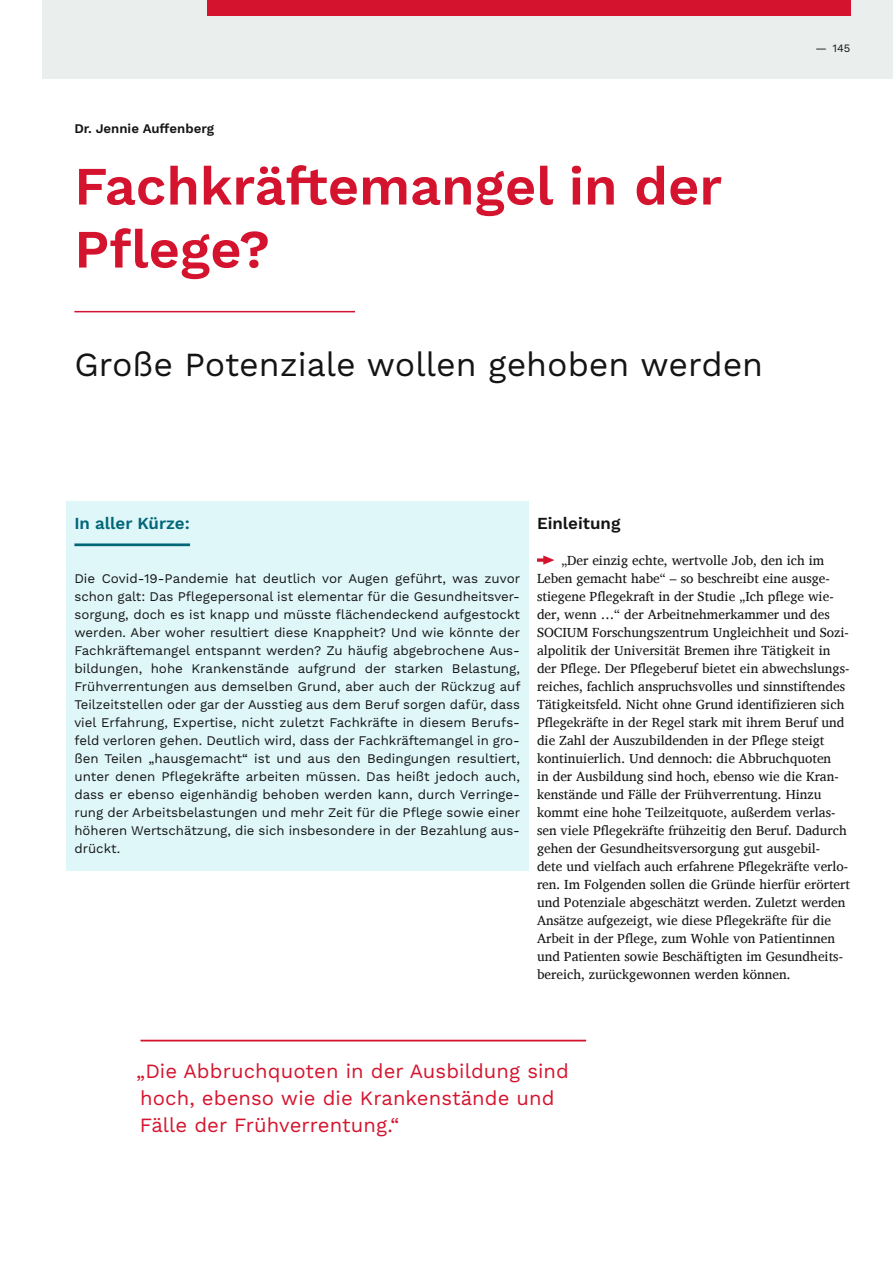
<style>
.page{position:relative;width:893px;height:1263px;background:#fff}
.page>*{position:absolute;margin:0;border:0;box-sizing:border-box;transform-origin:0 0}
._02_Headlines_Brosch{font:600 54px/63px "Work Sans";color:#d4142e}
._03_Subheadline_Work{font:33.75px "Work Sans";color:#141415}
.Zitat_Work_Sans_Reg{font:20.25px/27px "Work Sans";letter-spacing:.005em;color:#d4142e}
.Inrotext_Head{font:600 16.8px "Work Sans";color:#006779}
._01_Headline_Absatz{font:600 16.8px "Work Sans";color:#141415}
.Fließtext_Charis_9pt{font:13.5px/18px "Charis SIL";color:#141415}
.Introtext_Work_Sans{font:13.2px/18px "Work Sans";color:#141415;text-align:justify}
._02_Headline_Autoren{font:600 13.2px "Work Sans";color:#141415}
.t1{font:11.25px "Work Sans";color:#141415}
</style>
<div class="page">
<div style="left:43px;top:0;width:850px;height:79px;background:#eaeeed"></div>
<div style="left:207px;top:0;width:643px;height:16px;background:#d4142e"></div>
<hr style="left:140px;top:1040px;width:446px;height:1px;background:#d4142e">
<svg style="left:537px;top:555px;width:17px;height:10px"></svg>
<div style="left:66px;top:502px;width:462px;height:369px;background:#dff7f9"></div>
<hr style="left:74px;top:543px;width:116px;height:3px;background:#006779">
<hr style="left:74px;top:311px;width:281px;height:1px;background:#d4142e">
<p class="_02_Headline_Autoren" style="left:74px;top:120px;width:141px">Dr. Jennie Auffenberg</p>
<p class="_02_Headlines_Brosch" style="left:74px;top:157px;width:649px">Fachkräftemangel in der<br>Pflege?</p>
<p class="_03_Subheadline_Work" style="left:74px;top:344px;width:690px">Große Potenziale wollen gehoben werden</p>
<p class="t1" style="left:816px;top:41px;width:36px">— 145</p>
<p class="Inrotext_Head" style="left:74px;top:513px;width:117px">In aller Kürze:</p>
<p class="Introtext_Work_Sans" style="left:74px;top:570px;width:448px">Die Covid-19-Pandemie hat deutlich vor Augen geführt, was zuvor schon galt: Das Pflegepersonal ist elementar für die Gesundheitsver&shy;sorgung, doch es ist knapp und müsste flächendeckend aufgestockt werden. Aber woher resultiert diese Knappheit? Und wie könnte der Fachkräftemangel entspannt werden? Zu häufig abgebrochene Aus&shy;bildungen, hohe Krankenstände aufgrund der starken Belastung, Frühverrentungen aus demselben Grund, aber auch der Rückzug auf Teilzeitstellen oder gar der Ausstieg aus dem Beruf sorgen dafür, dass viel Erfahrung, Expertise, nicht zuletzt Fachkräfte in diesem Berufs&shy;feld verloren gehen. Deutlich wird, dass der Fachkräftemangel in gro&shy;ßen Teilen „hausgemacht“ ist und aus den Bedingungen resultiert, unter denen Pflegekräfte arbeiten müssen. Das heißt jedoch auch, dass er ebenso eigenhändig behoben werden kann, durch Verringe&shy;rung der Arbeitsbelastungen und mehr Zeit für die Pflege sowie einer höheren Wertschätzung, die sich insbesondere in der Bezahlung aus&shy;drückt.</p>
<p class="_01_Headline_Absatz" style="left:537px;top:513px;width:85px">Einleitung</p>
<p class="Fließtext_Charis_9pt" style="left:537px;top:551px;width:315px;text-indent:24px">„Der einzig echte, wertvolle Job, den ich im Leben gemacht habe“ – so beschreibt eine ausge&shy;stiegene Pflegekraft in der Studie „Ich pflege wie&shy;der, wenn …“ der Arbeitnehmerkammer und des SOCIUM Forschungszentrum Ungleichheit und Sozi&shy;alpolitik der Universität Bremen ihre Tätigkeit in der Pflege. Der Pflegeberuf bietet ein abwechslungs&shy;reiches, fachlich anspruchsvolles und sinnstiftendes Tätigkeitsfeld. Nicht ohne Grund identifizieren sich Pflegekräfte in der Regel stark mit ihrem Beruf und die Zahl der Auszubildenden in der Pflege steigt kontinuierlich. Und dennoch: die Abbruchquoten<br>in der Ausbildung sind hoch, ebenso wie die Kran&shy;kenstände und Fälle der Frühverrentung. Hinzu kommt eine hohe Teilzeitquote, außerdem verlas&shy;sen viele Pflegekräfte frühzeitig den Beruf. Dadurch gehen der Gesundheitsversorgung gut ausgebil-<br>dete und vielfach auch erfahrene Pflegekräfte verlo&shy;ren. Im Folgenden sollen die Gründe hierfür erörtert und Potenziale abgeschätzt werden. Zuletzt werden Ansätze aufgezeigt, wie diese Pflegekräfte für die Arbeit in der Pflege, zum Wohle von Patientinnen und Patienten sowie Beschäftigten im Gesundheits&shy;bereich, zurückgewonnen werden können.</p>
<p class="Zitat_Work_Sans_Reg" style="left:136px;top:1058px;width:434px">„Die Abbruchquoten in der Ausbildung sind hoch, ebenso wie die Krankenstände und<br>Fälle der Frühverrentung.“</p>
</div>
